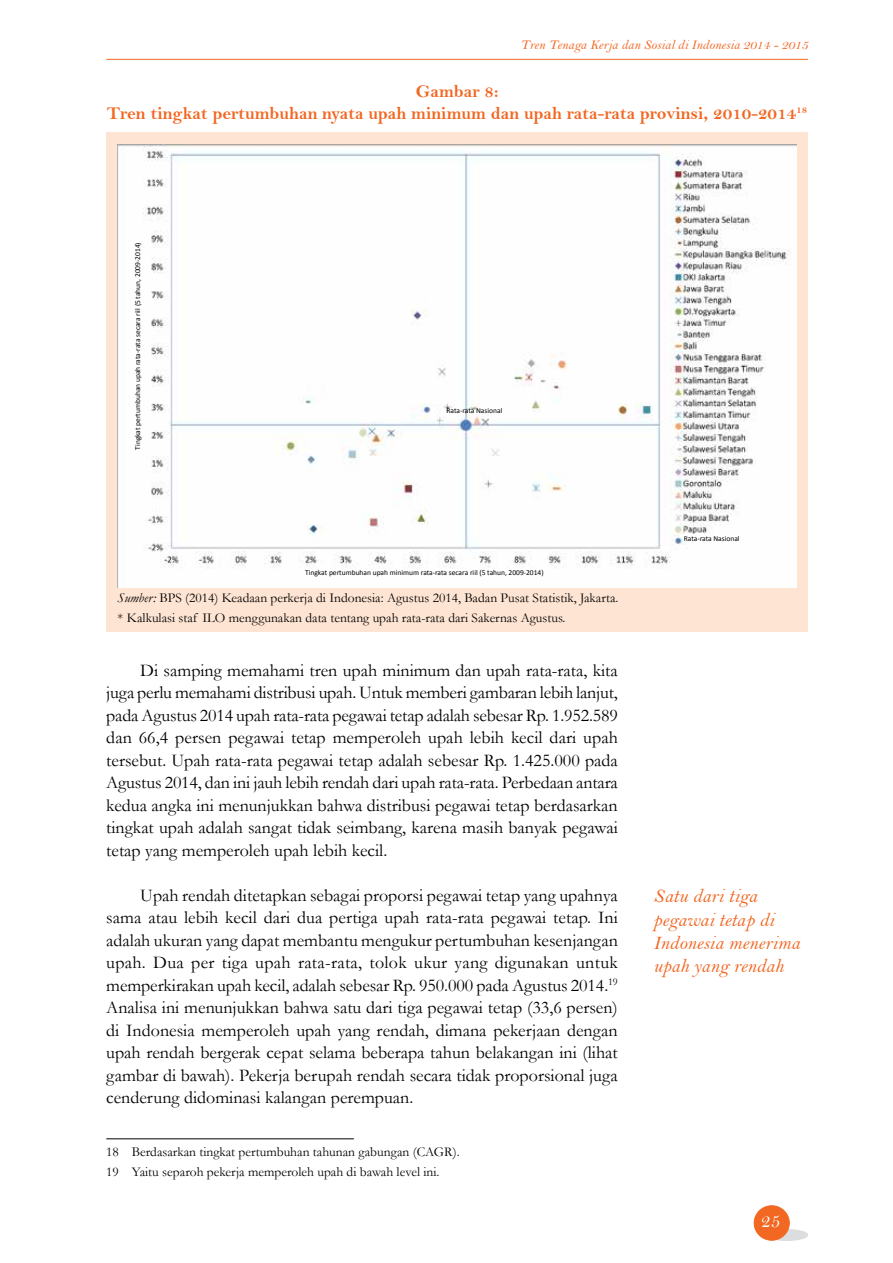
<style>
.page{position:relative;width:893px;height:1263px;background:#fff}
.page>*{position:absolute;margin:0;border:0;box-sizing:border-box;transform-origin:0 0}
.t1{font:19.5px/23.4px "Bell MT Italic";color:#f26722}
.t2{font:19.5px "Bell";color:#fff}
.t3{font:18px/22.5px "Garamond";color:#000;text-align:justify}
.t4{font:18px/21.6px "Bell MT Bold";color:#f26722;text-align:center}
.t5{font:13.5px/20.5px "Garamond";color:#000}
.t6{font:13.5px "Bell MT Italic";color:#f26722}
.t7{font:7.5px "Calibri";color:#000}
.s1{font-style:italic}
</style>
<div class="page">
<hr style="left:106px;top:59px;width:702px;height:1px;background:#f26722">
<div style="left:766px;top:1229px;width:42px;height:11px;background:#dcddde;border-radius:50%"></div>
<div style="left:766px;top:1229px;width:42px;height:12px;border:1px solid #dcddde;border-radius:50%"></div>
<div style="left:754px;top:1206px;width:35px;height:34px;background:#f26722;border-radius:50%"></div>
<div style="left:754px;top:1205px;width:35px;height:35px;border:1px solid #f26722;border-radius:50%"></div>
<hr style="left:106px;top:1138px;width:248px;height:1px;background:#000">
<div style="left:106px;top:132px;width:702px;height:499px;background:#fee4d2"></div>
<img style="left:118px;top:145px;width:679px;height:443px">
<p class="t6" style="left:521px;top:37px;width:289px">Tren Tenaga Kerja dan Sosial di Indonesia 2014 - 2015</p>
<p class="t4" style="left:107px;top:80px;width:702px">Gambar 8:<br>Tren tingkat pertumbuhan nyata upah minimum dan upah rata-rata provinsi, 2010-2014<sup>18</sup></p>
<p class="t7" style="left:132px;top:450px;width:209px;rotate:-90deg">Tingkat pertumbuhan upah rata-rata secara riil (5 tahun, 2009-2014)</p>
<p class="t7" style="left:446px;top:405px;width:57px">Rata-rata Nasional</p>
<p class="t7" style="left:305px;top:568px;width:240px">Tingkat pertumbuhan upah minimum rata-rata secara riil (5 tahun, 2009-2014)</p>
<p class="t5" style="left:118px;top:587px;width:502px"><span class="s1">Sumber:</span> BPS (2014) Keadaan perkerja di Indonesia: Agustus 2014, Badan Pusat Statistik, Jakarta. * Kalkulasi staf ILO menggunakan data tentang upah rata-rata dari Sakernas Agustus.</p>
<p class="t7" style="left:684px;top:534px;width:57px">Rata-rata Nasional</p>
<p class="t3" style="left:106px;top:658px;width:513px;text-indent:34px">Di samping memahami tren upah minimum dan upah rata-rata, kita juga perlu memahami distribusi upah. Untuk memberi gambaran lebih lanjut, pada Agustus 2014 upah rata-rata pegawai tetap adalah sebesar Rp. 1.952.589 dan 66,4 persen pegawai tetap memperoleh upah lebih kecil dari upah tersebut. Upah rata-rata pegawai tetap adalah sebesar Rp. 1.425.000 pada Agustus 2014, dan ini jauh lebih rendah dari upah rata-rata. Perbedaan antara kedua angka ini menunjukkan bahwa distribusi pegawai tetap berdasarkan tingkat upah adalah sangat tidak seimbang, karena masih banyak pegawai tetap yang memperoleh upah lebih kecil.</p>
<p class="t3" style="left:106px;top:883px;width:513px;text-indent:34px">Upah rendah ditetapkan sebagai proporsi pegawai tetap yang upahnya sama atau lebih kecil dari dua pertiga upah rata-rata pegawai tetap. Ini adalah ukuran yang dapat membantu mengukur pertumbuhan kesenjangan upah. Dua per tiga upah rata-rata, tolok ukur yang digunakan untuk memperkirakan upah kecil, adalah sebesar Rp. 950.000 pada Agustus 2014.<sup>19<br></sup>Analisa ini menunjukkan bahwa satu dari tiga pegawai tetap (33,6 persen) di Indonesia memperoleh upah yang rendah, dimana pekerjaan dengan upah rendah bergerak cepat selama beberapa tahun belakangan ini (lihat gambar di bawah). Pekerja berupah rendah secara tidak proporsional juga cenderung didominasi kalangan perempuan.</p>
<p class="t1" style="left:654px;top:884px;width:148px">Satu dari tiga pegawai tetap di<br>Indonesia menerima upah yang rendah</p>
<p class="t5" style="left:106px;top:1141px;width:355px">18 Berdasarkan tingkat pertumbuhan tahunan gabungan (CAGR).<br>19 Yaitu separoh pekerja memperoleh upah di bawah level ini.</p>
<p class="t2" style="left:761px;top:1209px;width:21px">25</p>
</div>
